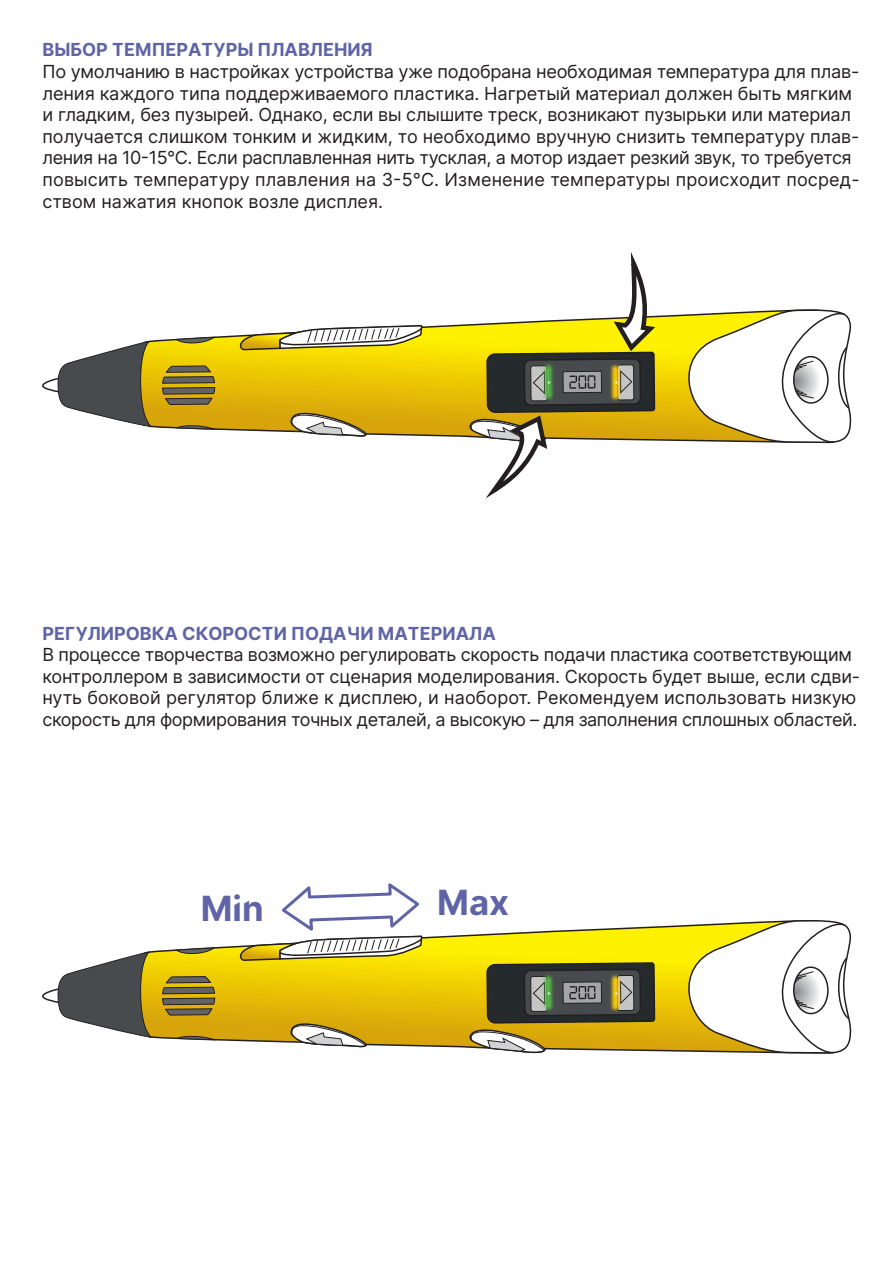
<style>
.page{position:relative;width:893px;height:1263px;background:#fff}
.page>*{position:absolute;margin:0;border:0;box-sizing:border-box;transform-origin:0 0}
.t1{font:34.8px "Inter Bold Hewn";color:#5f64a7}
.t2{font:18px/21.6px "Inter";letter-spacing:-.01em;color:#231f20}
.t3{font:18px "Inter Bold Hewn";color:#5f64a7}
</style>
<div class="page">
<svg style="left:150px;top:324px;width:315px;height:113px;background:#e5c21e"></svg>
<svg style="left:162px;top:365px;width:53px;height:40px;background:#877633"></svg>
<svg style="left:236px;top:324px;width:187px;height:37px"></svg>
<svg style="left:673px;top:309px;width:179px;height:135px"></svg>
<svg style="left:42px;top:340px;width:110px;height:87px"></svg>
<svg style="left:175px;top:425px;width:40px;height:5px"></svg>
<svg style="left:174px;top:336px;width:41px;height:9px"></svg>
<svg style="left:288px;top:410px;width:80px;height:27px"></svg>
<svg style="left:465px;top:252px;width:182px;height:247px"></svg>
<img style="left:606px;top:312px;width:67px;height:141px">
<img style="left:606px;top:328px;width:65px;height:109px">
<img style="left:491px;top:312px;width:115px;height:141px">
<img style="left:494px;top:328px;width:110px;height:109px">
<svg style="left:152px;top:934px;width:334px;height:114px;background:#e6c31f"></svg>
<svg style="left:162px;top:976px;width:53px;height:40px;background:#877633"></svg>
<svg style="left:673px;top:920px;width:179px;height:134px"></svg>
<svg style="left:42px;top:951px;width:110px;height:87px"></svg>
<svg style="left:175px;top:1035px;width:40px;height:6px"></svg>
<svg style="left:174px;top:947px;width:41px;height:8px"></svg>
<svg style="left:288px;top:1020px;width:80px;height:27px"></svg>
<svg style="left:465px;top:963px;width:26px;height:86px;background:#caae23"></svg>
<svg style="left:236px;top:883px;width:187px;height:89px"></svg>
<img style="left:606px;top:925px;width:67px;height:127px">
<img style="left:606px;top:938px;width:65px;height:110px">
<img style="left:491px;top:928px;width:115px;height:126px">
<img style="left:494px;top:938px;width:110px;height:110px">
<p class="t3" style="left:43px;top:37px;width:332px">ВЫБОР ТЕМПЕРАТУРЫ ПЛАВЛЕНИЯ</p>
<p class="t2" style="left:43px;top:60px;width:819px">По умолчанию в настройках устройства уже подобрана необходимая температура для плав&shy;ления каждого типа поддерживаемого пластика. Нагретый материал должен быть мягким и гладким, без пузырей. Однако, если вы слышите треск, возникают пузырьки или материал получается слишком тонким и жидким, то необходимо вручную снизить температуру плав&shy;ления на 10-15°С. Если расплавленная нить тусклая, а мотор издает резкий звук, то требуется повысить температуру плавления на 3-5°С. Изменение температуры происходит посред&shy;ством нажатия кнопок возле дисплея.</p>
<p class="t3" style="left:43px;top:620px;width:455px">РЕГУЛИРОВКА СКОРОСТИ ПОДАЧИ МАТЕРИАЛА</p>
<p class="t2" style="left:43px;top:643px;width:819px">В процессе творчества возможно регулировать скорость подачи пластика соответствующим контроллером в зависимости от сценария моделирования. Скорость будет выше, если сдви&shy;нуть боковой регулятор ближе к дисплею, и наоборот. Рекомендуем использовать низкую скорость для формирования точных деталей, а высокую – для заполнения сплошных областей.</p>
<h1 class="t1" style="left:201px;top:883px;width:64px">Min</h1>
<h1 class="t1" style="left:437px;top:877px;width:73px">Max</h1>
</div>
